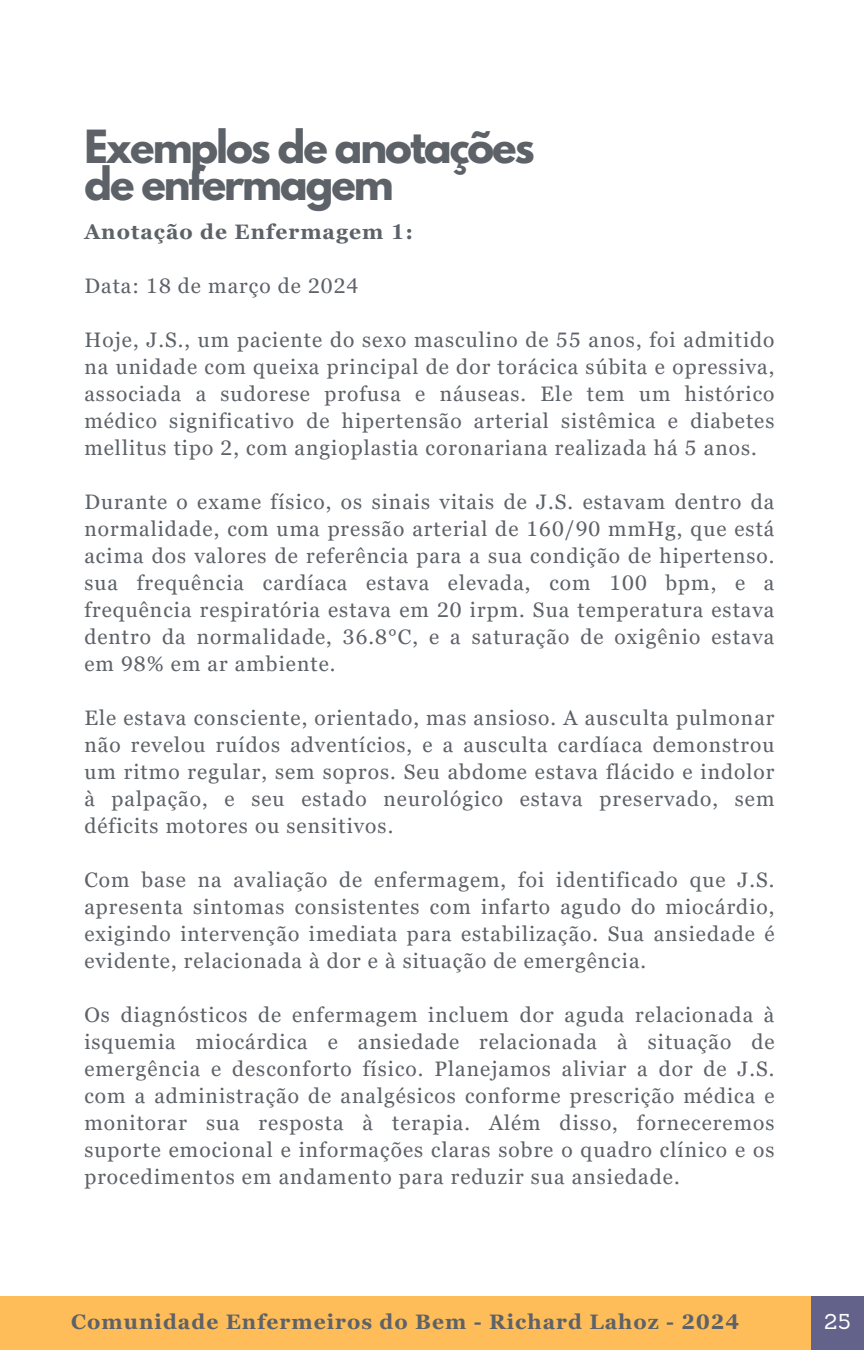
<style>
.page{position:relative;width:864px;height:1350px;background:#fff}
.page>*{position:absolute;margin:0;border:0;box-sizing:border-box;transform-origin:0 0}
.t1{font:700 40.5px/37.1px "League Spartan";letter-spacing:-.05em;color:#5d6268}
.t2{font:20.93px/27px "Georgia Pro";letter-spacing:.05em;color:#5d6268;text-align:justify}
.t3{font:700 20.93px "Georgia Pro";letter-spacing:.05em;color:#5d6268}
.t4{font:20.93px "Sanchez";color:#fff}
</style>
<div class="page">
<div style="left:811px;top:1296px;width:53px;height:54px;background:#63628a"></div>
<div style="left:0;top:1296px;width:811px;height:54px;background:#ffbd59"></div>
<h2 class="t1" style="left:84px;top:133px;width:452px">Exemplos de anotações de enfermagem</h2>
<h1 class="t3" style="left:84px;top:219px;width:330px">Anotação de Enfermagem 1:</h1>
<h2 class="t2" style="left:84px;top:272px;width:275px">Data: 18 de março de 2024</h2>
<p class="t2" style="left:84px;top:326px;width:692px">Hoje, J.S., um paciente do sexo masculino de 55 anos, foi admitido na unidade com queixa principal de dor torácica súbita e opressiva, associada a sudorese profusa e náuseas. Ele tem um histórico médico significativo de hipertensão arterial sistêmica e diabetes mellitus tipo 2, com angioplastia coronariana realizada há 5 anos.</p>
<p class="t2" style="left:84px;top:488px;width:692px">Durante o exame físico, os sinais vitais de J.S. estavam dentro da normalidade, com uma pressão arterial de 160/90 mmHg, que está acima dos valores de referência para a sua condição de hipertenso. sua frequência cardíaca estava elevada, com 100 bpm, e a frequência respiratória estava em 20 irpm. Sua temperatura estava dentro da normalidade, 36.8°C, e a saturação de oxigênio estava em 98% em ar ambiente.</p>
<p class="t2" style="left:84px;top:704px;width:692px">Ele estava consciente, orientado, mas ansioso. A ausculta pulmonar não revelou ruídos adventícios, e a ausculta cardíaca demonstrou um ritmo regular, sem sopros. Seu abdome estava flácido e indolor à palpação, e seu estado neurológico estava preservado, sem déficits motores ou sensitivos.</p>
<p class="t2" style="left:84px;top:866px;width:692px">Com base na avaliação de enfermagem, foi identificado que J.S. apresenta sintomas consistentes com infarto agudo do miocárdio, exigindo intervenção imediata para estabilização. Sua ansiedade é evidente, relacionada à dor e à situação de emergência.</p>
<p class="t2" style="left:84px;top:1001px;width:692px">Os diagnósticos de enfermagem incluem dor aguda relacionada à isquemia miocárdica e ansiedade relacionada à situação de emergência e desconforto físico. Planejamos aliviar a dor de J.S. com a administração de analgésicos conforme prescrição médica e monitorar sua resposta à terapia. Além disso, forneceremos suporte emocional e informações claras sobre o quadro clínico e os procedimentos em andamento para reduzir sua ansiedade.</p>
<p class="t3" style="left:71px;top:1310px;width:669px">Comunidade Enfermeiros do Bem - Richard Lahoz - 2024</p>
<p class="t4" style="left:824px;top:1308px;width:27px">25</p>
</div>
